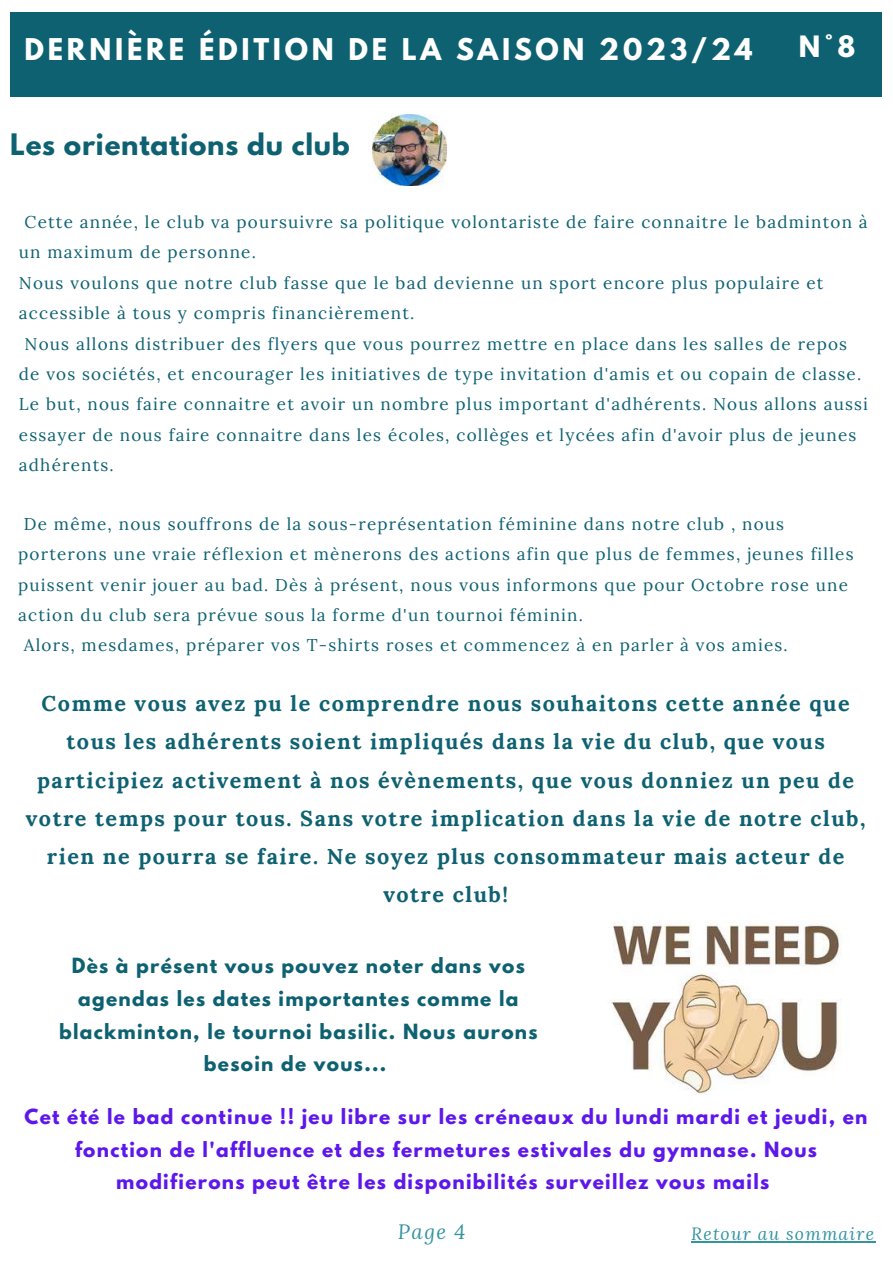
<style>
.page{position:relative;width:893px;height:1264px;background:#fff}
.page>*{position:absolute;margin:0;border:0;box-sizing:border-box;transform-origin:0 0}
.t1{font:700 26.55px "League Spartan";letter-spacing:.14em;color:#fff}
.t2{font:700 26.25px "League Spartan";letter-spacing:.03em;color:#0e6171}
.t3{font:700 26.1px "League Spartan";color:#fff}
.t4{font:700 21.6px/38.2px "Lora";letter-spacing:.07em;color:#0e6171;text-align:center}
.t5{font:italic 20.55px "Lora";color:#3494a0}
.t6{font:700 18.6px/32.5px "League Spartan";letter-spacing:.07em;color:#5e17eb;text-align:center}
.t7{font:700 18.6px/32.5px "League Spartan";letter-spacing:.07em;color:#0e6171;text-align:center}
.t8{font:italic 17.55px "Lora";letter-spacing:.07em;color:#3494a0}
.t9{font:17.1px "Lora";letter-spacing:.07em;color:#0e6171}
</style>
<div class="page">
<img style="left:373px;top:114px;width:73px;height:71px">
<img style="left:611px;top:921px;width:230px;height:173px">
<div style="left:10px;top:13px;width:871px;height:83px;background:#0e6171"></div>
<hr style="left:691px;top:1241px;width:184px;height:1px;background:#3494a0">
<h1 class="t1" style="left:24px;top:36px;width:729px">DERNIÈRE ÉDITION DE LA SAISON 2023/24</h1>
<h3 class="t3" style="left:798px;top:33px;width:58px">N°8</h3>
<h2 class="t2" style="left:10px;top:132px;width:341px">Les orientations du club</h2>
<p class="t9" style="left:25px;top:211px;width:844px">Cette année, le club va poursuivre sa politique volontariste de faire connaitre le badminton à</p>
<p class="t9" style="left:19px;top:241px;width:238px">un maximum de personne.</p>
<p class="t9" style="left:19px;top:271px;width:806px">Nous voulons que notre club fasse que le bad devienne un sport encore plus populaire et</p>
<p class="t9" style="left:19px;top:302px;width:397px">accessible à tous y compris financièrement.</p>
<p class="t9" style="left:25px;top:332px;width:824px">Nous allons distribuer des flyers que vous pourrez mettre en place dans les salles de repos</p>
<p class="t9" style="left:19px;top:363px;width:843px">de vos sociétés, et encourager les initiatives de type invitation d'amis et ou copain de classe.</p>
<p class="t9" style="left:19px;top:393px;width:850px">Le but, nous faire connaitre et avoir un nombre plus important d'adhérents. Nous allons aussi</p>
<p class="t9" style="left:19px;top:423px;width:839px">essayer de nous faire connaitre dans les écoles, collèges et lycées afin d'avoir plus de jeunes</p>
<p class="t9" style="left:19px;top:454px;width:96px">adhérents.</p>
<p class="t9" style="left:24px;top:513px;width:761px">De même, nous souffrons de la sous-représentation féminine dans notre club , nous</p>
<p class="t9" style="left:18px;top:543px;width:836px">porterons une vraie réflexion et mènerons des actions afin que plus de femmes, jeunes filles</p>
<p class="t9" style="left:18px;top:573px;width:831px">puissent venir jouer au bad. Dès à présent, nous vous informons que pour Octobre rose une</p>
<p class="t9" style="left:18px;top:604px;width:566px">action du club sera prévue sous la forme d'un tournoi féminin.</p>
<p class="t9" style="left:24px;top:634px;width:765px">Alors, mesdames, préparer vos T-shirts roses et commencez à en parler à vos amies.</p>
<p class="t4" style="left:26px;top:684px;width:841px">Comme vous avez pu le comprendre nous souhaitons cette année que tous les adhérents soient impliqués dans la vie du club, que vous participiez activement à nos évènements, que vous donniez un peu de votre temps pour tous. Sans votre implication dans la vie de notre club, rien ne pourra se faire. Ne soyez plus consommateur mais acteur de votre club!</p>
<p class="t7" style="left:59px;top:952px;width:480px">Dès à présent vous pouvez noter dans vos agendas les dates importantes comme la blackminton, le tournoi basilic. Nous aurons besoin de vous...</p>
<p class="t6" style="left:24px;top:1102px;width:844px">Cet été le bad continue !! jeu libre sur les créneaux du lundi mardi et jeudi, en fonction de l'affluence et des fermetures estivales du gymnase. Nous modifierons peut être les disponibilités surveillez vous mails</p>
<p class="t5" style="left:398px;top:1217px;width:69px">Page 4</p>
<p class="t8" style="left:691px;top:1221px;width:184px">Retour au sommaire</p>
</div>
